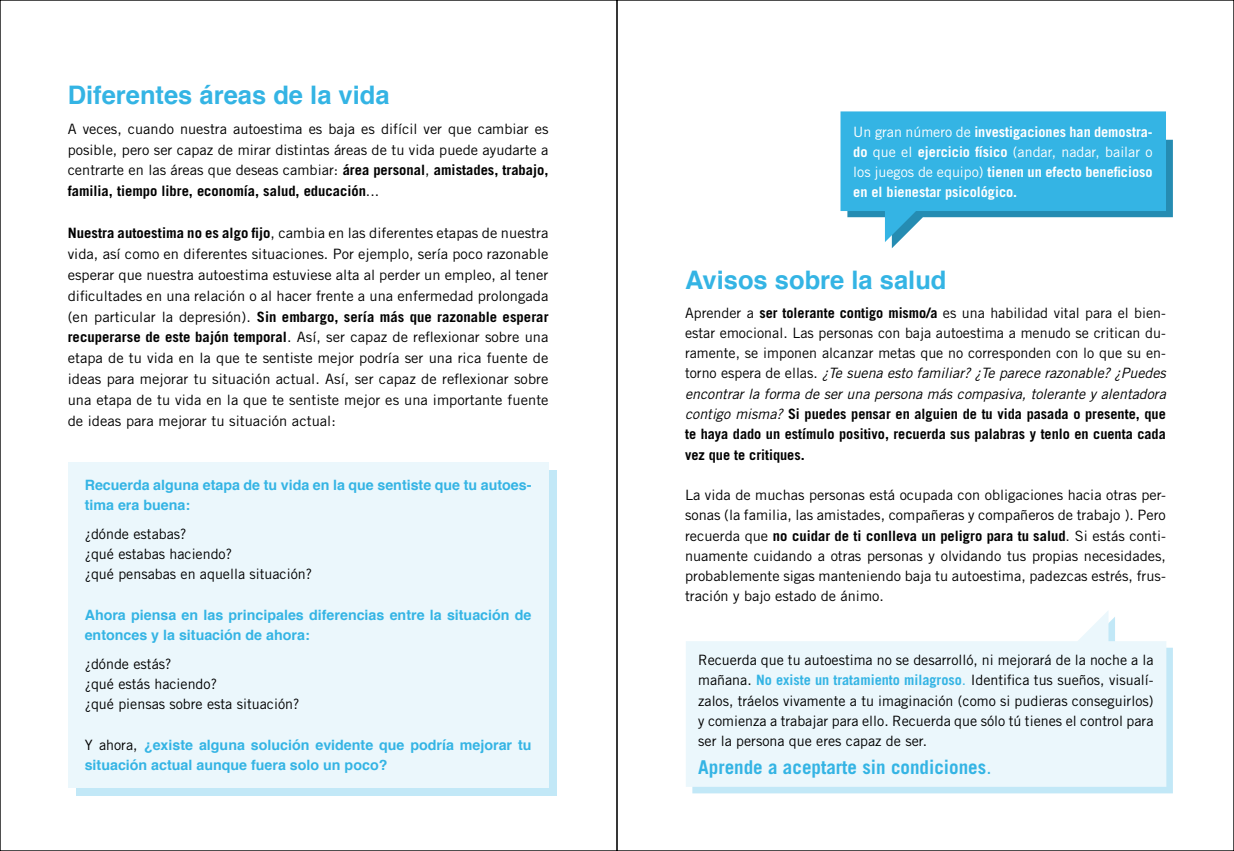
<style>
.page{position:relative;width:1234px;height:851px;background:#fff}
.page>*{position:absolute;margin:0;border:0;box-sizing:border-box;transform-origin:0 0}
.t1{font:700 25.5px "Helvetica";color:#34b4e4}
.t2{font:700 19.05px "Trade Gothic";color:#34b4e4}
.t3{font:14.25px/20.2px "Trade Gothic";color:#000;text-align:justify}
.t4{font:700 14.25px/20.2px "Helvetica";color:#34b4e4}
.t5{font:700 14.25px/20.2px "Trade Gothic";color:#fff;text-align:justify}
.s1{font-weight:700}
.s2{font-family:"Trade Gothic";font-weight:400;color:#000}
.s3{font-weight:400}
.s4{font-style:italic}
.s5{font-weight:700;color:#34b4e4}
.s6{color:#34b4e4}
</style>
<div class="page">
<div style="left:76px;top:470px;width:481px;height:325px;background:#c2e8f7"></div>
<div style="left:68px;top:462px;width:480px;height:325px;background:#ebf7fc"></div>
<svg style="left:692px;top:641px;width:480px;height:152px;background:#c8eaf7"></svg>
<svg style="left:686px;top:611px;width:479px;height:175px;fill:#ebf7fc"></svg>
<svg style="left:891px;top:140px;width:281px;height:108px"></svg>
<svg style="left:840px;top:111px;width:325px;height:131px;fill:#34b4e4"></svg>
<h1 class="t1" style="left:68px;top:75px;width:323px">Diferentes áreas de la vida</h1>
<p class="t3" style="left:68px;top:118px;width:482px;line-height:20.9px">A veces, cuando nuestra autoestima es baja es difícil ver que cambiar es posible, pero ser capaz de mirar distintas áreas de tu vida puede ayudarte a centrarte en las áreas que deseas cambiar: <span class="s1">área personal</span>, <span class="s1">amistades, trabajo, familia, tiempo libre, economía, salud, educación</span>...</p>
<p class="t3" style="left:68px;top:222px;width:482px;line-height:20.9px"><span class="s1">Nuestra autoestima no es algo fijo</span>, cambia en las diferentes etapas de nuestra vida, así como en diferentes situaciones. Por ejemplo, sería poco razonable esperar que nuestra autoestima estuviese alta al perder un empleo, al tener dificultades en una relación o al hacer frente a una enfermedad prolongada (en particular la depresión). <span class="s1">Sin embargo, sería más que razonable esperar recuperarse de este bajón temporal</span>. Así, ser capaz de reflexionar sobre una etapa de tu vida en la que te sentiste mejor podría ser una rica fuente de ideas para mejorar tu situación actual. Así, ser capaz de reflexionar sobre una etapa de tu vida en la que te sentiste mejor es una importante fuente de ideas para mejorar tu situación actual:</p>
<p class="t4" style="left:85px;top:474px;width:448px">Recuerda alguna etapa de tu vida en la que sentiste que tu autoes&shy;tima era buena:</p>
<p class="t3" style="left:85px;top:523px;width:229px;text-align:left">¿dónde estabas?<br>¿qué estabas haciendo?<br>¿qué pensabas en aquella situación?</p>
<p class="t4" style="left:85px;top:604px;width:448px">Ahora piensa en las principales diferencias entre la situación de entonces y la situación de ahora:</p>
<p class="t3" style="left:85px;top:653px;width:216px;text-align:left">¿dónde estás?<br>¿qué estás haciendo?<br>¿qué piensas sobre esta situación?</p>
<p class="t4" style="left:85px;top:734px;width:448px"><span class="s2">Y ahora,</span> ¿existe alguna solución evidente que podría mejorar tu situación actual aunque fuera solo un poco?</p>
<p class="t5" style="left:853px;top:121px;width:301px"><span class="s3">Un gran número de</span> investigaciones han demostra&shy;do <span class="s3">que el</span> ejercicio físico <span class="s3">(andar, nadar, bailar o los juegos de equipo)</span> tienen un efecto beneficioso en el bienestar psicológico.</p>
<h1 class="t1" style="left:685px;top:259px;width:263px">Avisos sobre la salud</h1>
<p class="t3" style="left:685px;top:302px;width:482px">Aprender a <span class="s1">ser tolerante contigo mismo/a</span> es una habilidad vital para el bien&shy;estar emocional. Las personas con baja autoestima a menudo se critican du&shy;ramente, se imponen alcanzar metas que no corresponden con lo que su en&shy;torno espera de ellas. <span class="s4">¿Te suena esto familiar? ¿Te parece razonable? ¿Puedes encontrar la forma de ser una persona más compasiva, tolerante y alentadora contigo misma?</span> <span class="s1">Si puedes pensar en alguien de tu vida pasada o presente, que te haya dado un estímulo positivo, recuerda sus palabras y tenlo en cuenta cada vez que te critiques.</span></p>
<p class="t3" style="left:685px;top:484px;width:482px">La vida de muchas personas está ocupada con obligaciones hacia otras per&shy;sonas (la familia, las amistades, compañeras y compañeros de trabajo ). Pero recuerda que <span class="s1">no cuidar de ti conlleva un peligro para tu salud</span>. Si estás conti&shy;nuamente cuidando a otras personas y olvidando tus propias necesidades, probablemente sigas manteniendo baja tu autoestima, padezcas estrés, frus&shy;tración y bajo estado de ánimo.</p>
<p class="t3" style="left:698px;top:649px;width:457px">Recuerda que tu autoestima no se desarrolló, ni mejorará de la noche a la mañana. <span class="s5">No existe un tratamiento milagroso</span><span class="s6">.</span> Identifica tus sueños, visualí&shy;zalos, tráelos vivamente a tu imaginación (como si pudieras conseguirlos) y comienza a trabajar para ello. Recuerda que sólo tú tienes el control para ser la persona que eres capaz de ser.</p>
<h2 class="t2" style="left:698px;top:755px;width:295px">Aprende a aceptarte sin condiciones<span class="s3">.</span></h2>
</div>
